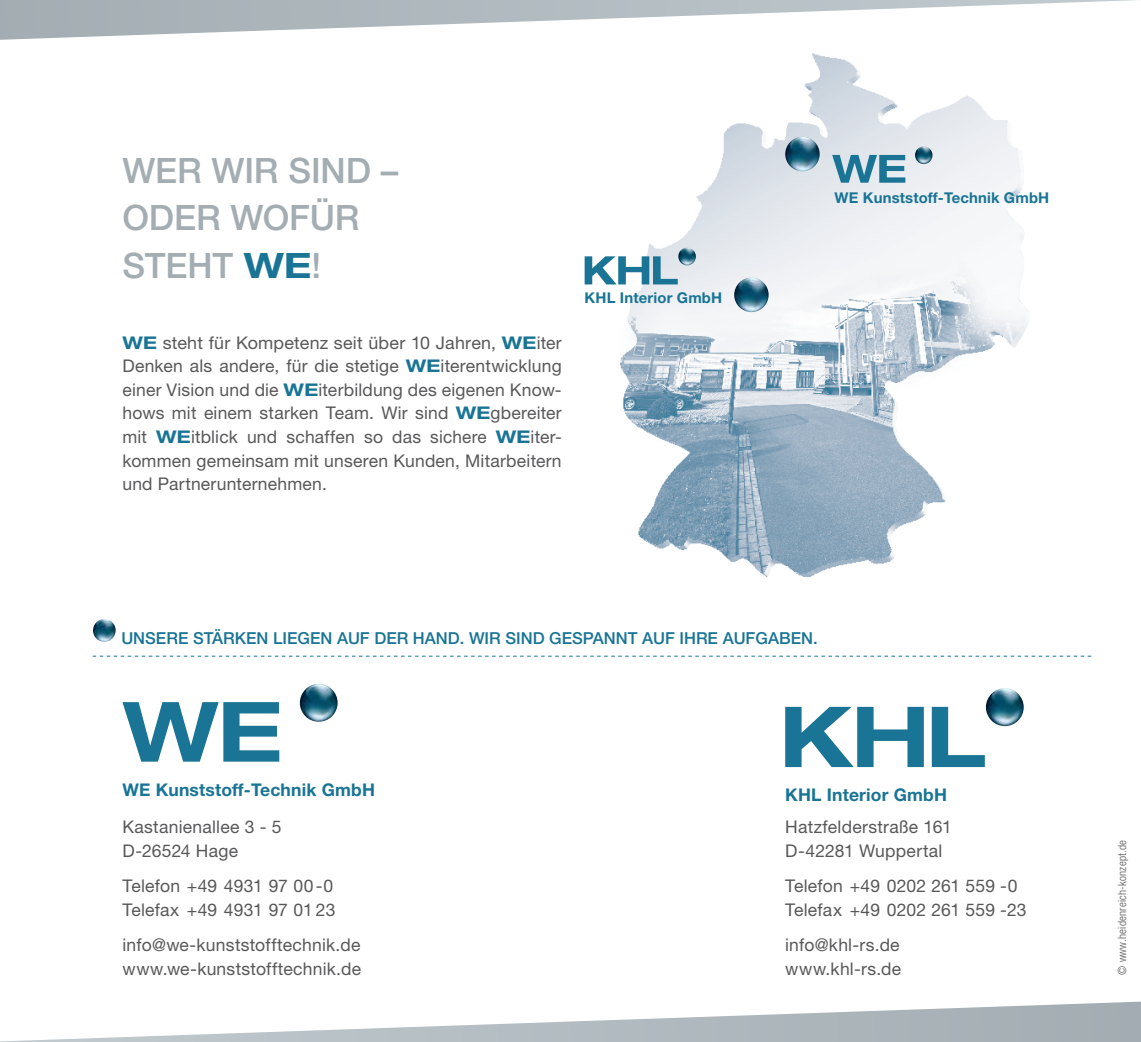
<style>
.page{position:relative;width:1141px;height:1042px;background:#fff}
.page>*{position:absolute;margin:0;border:0;box-sizing:border-box;transform-origin:0 0}
.t1{font:500 35px/47.2px "Helvetica Neue LT Std";letter-spacing:-.005em;color:#a3adb2}
.t2{font:17.5px/23.6px "Helvetica Neue LT Std";letter-spacing:.015em;color:#58585a}
.t3{font:700 17.5px "Helvetica Neue LT Std";letter-spacing:.01em;color:#197495}
.t4{font:700 expanded 17.5px "Helvetica Neue LT Std";color:#197495}
.t5{font:500 16.45px "Helvetica Neue LT Std";color:#197495}
.t6{font:700 14.88px "Helvetica Neue LT Std";letter-spacing:.01em;color:#197495}
.t7{font:300 condensed 11.38px "Helvetica Neue LT Std";letter-spacing:.02em;color:#58585a}
.s1{font-weight:700;font-stretch:expanded;color:#197495}
</style>
<div class="page">
<svg style="left:0;top:1001px;width:1141px;height:41px"></svg>
<svg style="left:122px;top:702px;width:157px;height:59px"></svg>
<img style="left:300px;top:684px;width:38px;height:38px;border-radius:19px">
<svg style="left:0;top:0;width:1137px;height:40px"></svg>
<svg style="left:93px;top:656px;width:998px;height:1px"></svg>
<svg style="left:785px;top:707px;width:139px;height:60px"></svg>
<svg style="left:932px;top:707px;width:53px;height:60px"></svg>
<img style="left:986px;top:688px;width:38px;height:38px;border-radius:19px">
<img style="left:621px;top:53px;width:407px;height:524px">
<img style="left:93px;top:619px;width:23px;height:23px;border-radius:11px">
<img style="left:785px;top:137px;width:35px;height:34px;border-radius:17px">
<img style="left:734px;top:278px;width:35px;height:34px;border-radius:17px">
<svg style="left:585px;top:256px;width:93px;height:28px"></svg>
<img style="left:678px;top:248px;width:18px;height:17px;border-radius:9px">
<svg style="left:832px;top:155px;width:73px;height:28px;background:#72a6bb"></svg>
<img style="left:915px;top:146px;width:18px;height:18px;border-radius:9px">
<h1 class="t1" style="left:122px;top:147px;width:277px">WER WIR SIND –<br>ODER WOFÜR<br>STEHT <span class="s1">WE</span>!</h1>
<p class="t2" style="left:122px;top:330px;width:441px;text-align:justify;text-indent:40px">steht für Kompetenz seit über 10 Jahren, <span class="s1">WE</span>iter Denken als andere, für die stetige <span class="s1">WE</span>iterentwicklung einer Vision und die <span class="s1">WE</span>iterbildung des eigenen Know&shy;hows mit einem starken Team. Wir sind <span class="s1">WE</span>gbereiter mit <span class="s1">WE</span>itblick und schaffen so das sichere <span class="s1">WE</span>iter&shy;kommen gemeinsam mit unseren Kunden, Mitarbeitern und Partnerunternehmen.</p>
<p class="t4" style="left:122px;top:331px;width:18px">WE</p>
<p class="t6" style="left:585px;top:288px;width:139px">KHL Interior GmbH</p>
<p class="t6" style="left:835px;top:188px;width:216px">WE Kunststoff-Technik GmbH</p>
<p class="t5" style="left:121px;top:628px;width:698px">UNSERE STÄRKEN LIEGEN AUF DER HAND. WIR SIND GESPANNT AUF IHRE AU FGABEN.</p>
<p class="t3" style="left:122px;top:779px;width:254px">WE Kunststoff-Technik GmbH</p>
<p class="t3" style="left:785px;top:784px;width:163px">KHL Interior GmbH</p>
<p class="t2" style="left:122px;top:814px;width:161px">Kastanienallee 3 - 5<br>D-26524 Hage</p>
<p class="t2" style="left:122px;top:874px;width:214px">Telefon +49 4931 97 00-0<br>Telefax +49 4931 97 01 23</p>
<p class="t2" style="left:122px;top:933px;width:240px">info@we-kunststofftechnik.de www.we-kunststofftechnik.de</p>
<p class="t2" style="left:785px;top:814px;width:168px">Hatzfelderstraße 161<br>D-42281 Wuppertal</p>
<p class="t2" style="left:785px;top:874px;width:243px">Telefon +49 0202 261 559 -0<br>Telefax +49 0202 261 559 -23</p>
<p class="t2" style="left:785px;top:933px;width:118px">info@khl-rs.de www.khl-rs.de</p>
<p class="t7" style="left:1116px;top:975px;width:136px;rotate:-90deg">© www.heidenreich-konzept.de</p>
</div>
